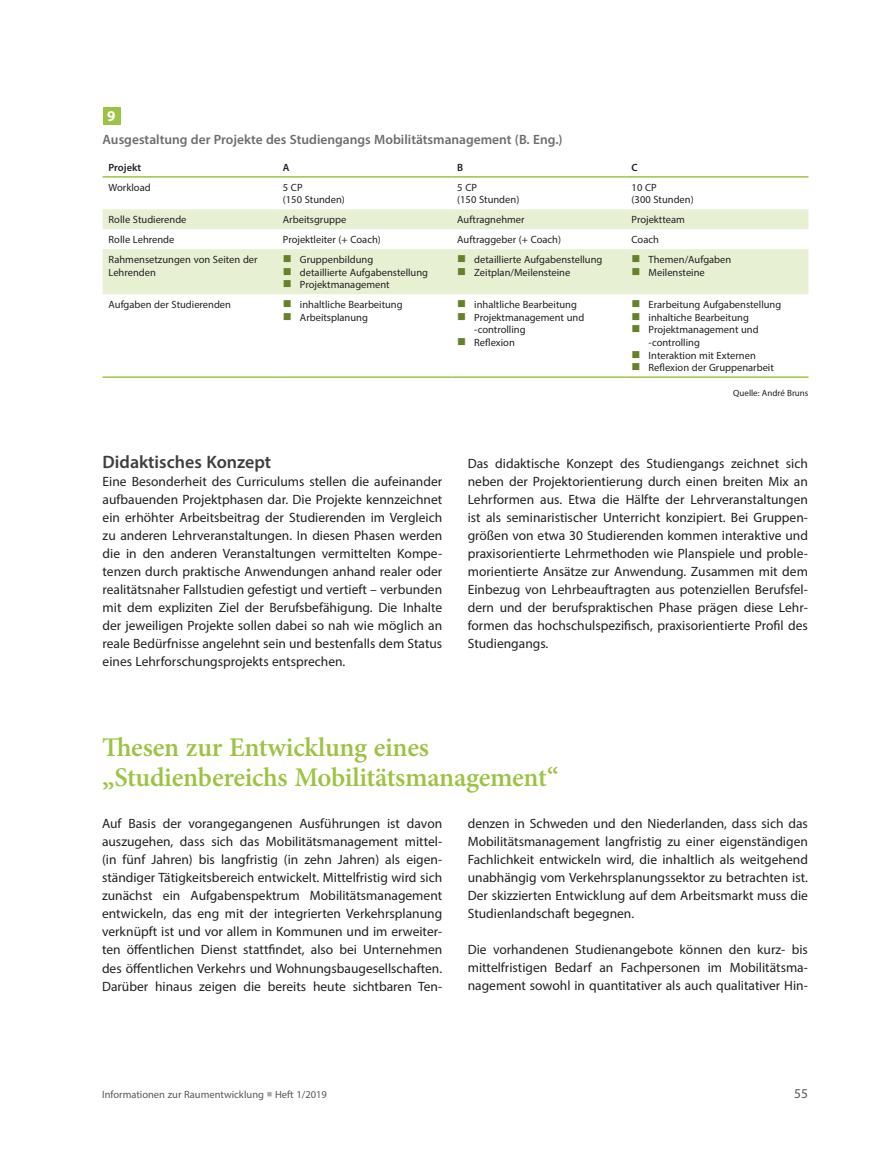
<style>
.page{position:relative;width:893px;height:1170px;background:#fff}
.page>*{position:absolute;margin:0;border:0;box-sizing:border-box;transform-origin:0 0}
.t1{font:600 27px/30px "Minion Pro";letter-spacing:-.015em;color:#9dc342}
.t2{font:600 18px "Myriad Pro";color:#3e3e3f}
.t3{font:700 15px "Myriad Pro";color:#fff}
.t4{font:13.5px/18px "Myriad Pro";color:#231f20;text-align:justify}
.t5{font:600 13.5px "Myriad Pro";color:#6c6d70}
.t6{font:13.5px "Myriad Pro";color:#57585a}
.t7{font:10.5px/12.6px "Myriad Pro";color:#231f20}
.t8{font:10.5px "Myriad Pro";color:#57585a}
.t9{font:600 10.5px "Myriad Pro";color:#231f20}
.t10{font:9px "Myriad Pro";color:#231f20}
.s1{color:#a8a9ad}
</style>
<div class="page">
<div style="left:103px;top:107px;width:17px;height:17px;background:#9dc342"></div>
<svg style="left:103px;top:209px;width:705px;height:85px;fill:#e8f0d4"></svg>
<hr style="left:103px;top:376px;width:174px;height:2px;background:#9dc342">
<hr style="left:277px;top:376px;width:174px;height:2px;background:#9dc342">
<hr style="left:451px;top:376px;width:175px;height:2px;background:#9dc342">
<hr style="left:626px;top:376px;width:182px;height:2px;background:#9dc342">
<hr style="left:103px;top:176px;width:174px;height:2px;background:#9dc342">
<hr style="left:277px;top:176px;width:174px;height:2px;background:#9dc342">
<hr style="left:451px;top:176px;width:175px;height:2px;background:#9dc342">
<hr style="left:626px;top:176px;width:182px;height:2px;background:#9dc342">
<svg style="left:284px;top:255px;width:7px;height:7px"></svg>
<svg style="left:284px;top:268px;width:7px;height:19px"></svg>
<svg style="left:458px;top:255px;width:7px;height:7px"></svg>
<svg style="left:458px;top:268px;width:7px;height:7px"></svg>
<svg style="left:633px;top:255px;width:7px;height:7px"></svg>
<svg style="left:633px;top:268px;width:7px;height:7px"></svg>
<p class="t3" style="left:107px;top:106px;width:10px">9</p>
<p class="t5" style="left:103px;top:131px;width:461px">Ausgestaltung der Projekte des Studiengangs Mobilitätsmanagement (B. Eng.)</p>
<p class="t9" style="left:109px;top:161px;width:34px">Projekt</p>
<p class="t9" style="left:283px;top:161px;width:8px">A</p>
<p class="t9" style="left:457px;top:161px;width:8px">B</p>
<p class="t9" style="left:632px;top:161px;width:8px">C</p>
<p class="t7" style="left:109px;top:181px;width:44px">Workload</p>
<p class="t7" style="left:283px;top:181px;width:64px">5 CP<br>(150 Stunden)</p>
<p class="t7" style="left:457px;top:181px;width:64px">5 CP<br>(150 Stunden)</p>
<p class="t7" style="left:632px;top:181px;width:64px">10 CP<br>(300 Stunden)</p>
<p class="t7" style="left:109px;top:213px;width:79px">Rolle Studierende</p>
<p class="t7" style="left:283px;top:213px;width:65px">Arbeitsgruppe</p>
<p class="t7" style="left:457px;top:213px;width:69px">Auftragnehmer</p>
<p class="t7" style="left:632px;top:213px;width:55px">Projektteam</p>
<p class="t7" style="left:109px;top:233px;width:67px">Rolle Lehrende</p>
<p class="t7" style="left:283px;top:233px;width:99px">Projektleiter (+ Coach)</p>
<p class="t7" style="left:457px;top:233px;width:105px">Auftraggeber (+ Coach)</p>
<p class="t7" style="left:632px;top:233px;width:29px">Coach</p>
<p class="t7" style="left:109px;top:253px;width:151px">Rahmensetzungen von Seiten der<br>Lehrenden</p>
<p class="t7" style="left:300px;top:253px;width:130px">Gruppenbildung<br>detaillierte Aufgabenstellung<br>Projektmanagement</p>
<p class="t7" style="left:474px;top:253px;width:130px">detaillierte Aufgabenstellung<br>Zeitplan/Meilensteine</p>
<p class="t7" style="left:649px;top:253px;width:84px">Themen/Aufgaben<br>Meilensteine</p>
<p class="t7" style="left:109px;top:298px;width:124px">Aufgaben der Studierenden</p>
<p class="t7" style="left:300px;top:298px;width:104px">inhaltliche Bearbeitung<br>Arbeitsplanung</p>
<p class="t7" style="left:474px;top:298px;width:112px">inhaltliche Bearbeitung<br>Projektmanagement und -controlling<br>Reflexion</p>
<p class="t7" style="left:649px;top:298px;width:134px">Erarbeitung Aufgabenstellung inhaltiche Bearbeitung<br>Projektmanagement und -controlling<br>Interaktion mit Externen<br>Reflexion der Gruppenarbeit</p>
<h2 class="t2" style="left:103px;top:451px;width:170px">Didaktisches Konzept</h2>
<p class="t4" style="left:103px;top:472px;width:341px">Eine Besonderheit des Curriculums stellen die aufeinander aufbauenden Projektphasen dar. Die Projekte kennzeichnet ein erhöhter Arbeitsbeitrag der Studierenden im Vergleich zu anderen Lehrveranstaltungen. In diesen Phasen werden die in den anderen Veranstaltungen vermittelten Kompe&shy;tenzen durch praktische Anwendungen anhand realer oder realitätsnaher Fallstudien gefestigt und vertieft – verbunden mit dem expliziten Ziel der Berufsbefähigung. Die Inhalte der jeweiligen Projekte sollen dabei so nah wie möglich an reale Bedürfnisse angelehnt sein und bestenfalls dem Status eines Lehrforschungsprojekts entsprechen.</p>
<p class="t10" style="left:733px;top:387px;width:77px">Quelle: André Bruns</p>
<p class="t4" style="left:468px;top:454px;width:342px">Das didaktische Konzept des Studiengangs zeichnet sich neben der Projektorientierung durch einen breiten Mix an Lehrformen aus. Etwa die Hälfte der Lehrveranstaltungen ist als seminaristischer Unterricht konzipiert. Bei Gruppen&shy;größen von etwa 30 Studierenden kommen interaktive und praxisorientierte Lehrmethoden wie Planspiele und proble&shy;morientierte Ansätze zur Anwendung. Zusammen mit dem Einbezug von Lehrbeauftragten aus potenziellen Berufsfel&shy;dern und der berufspraktischen Phase prägen diese Lehr&shy;formen das hochschulspezifisch, praxisorientierte Profil des Studiengangs.</p>
<h1 class="t1" style="left:102px;top:732px;width:458px">Thesen zur Entwicklung eines „Studienbereichs Mobilitätsmanagement“</h1>
<p class="t4" style="left:102px;top:814px;width:342px">Auf Basis der vorangegangenen Ausführungen ist davon auszugehen, dass sich das Mobilitätsmanagement mittel-(in fünf Jahren) bis langfristig (in zehn Jahren) als eigen&shy;ständiger Tätigkeitsbereich entwickelt. Mittelfristig wird sich zunächst ein Aufgabenspektrum Mobilitätsmanagement entwickeln, das eng mit der integrierten Verkehrsplanung verknüpft ist und vor allem in Kommunen und im erweiter&shy;ten öffentlichen Dienst stattfindet, also bei Unternehmen des öffentlichen Verkehrs und Wohnungsbaugesellschaften.<br>Darüber hinaus zeigen die bereits heute sichtbaren Ten-</p>
<p class="t4" style="left:468px;top:814px;width:342px">denzen in Schweden und den Niederlanden, dass sich das Mobilitätsmanagement langfristig zu einer eigenständigen Fachlichkeit entwickeln wird, die inhaltlich als weitgehend unabhängig vom Verkehrsplanungssektor zu betrachten ist.<br>Der skizzierten Entwicklung auf dem Arbeitsmarkt muss die Studienlandschaft begegnen.</p>
<p class="t4" style="left:468px;top:940px;width:342px">Die vorhandenen Studienangebote können den kurz- bis mittelfristigen Bedarf an Fachpersonen im Mobilitätsma&shy;nagement sowohl in quantitativer als auch qualitativer Hin-</p>
<p class="t8" style="left:102px;top:1087px;width:226px">Informationen zur Raumentwicklung <span class="s1">■</span> Heft 1/2019</p>
<p class="t6" style="left:794px;top:1085px;width:15px">55</p>
</div>
